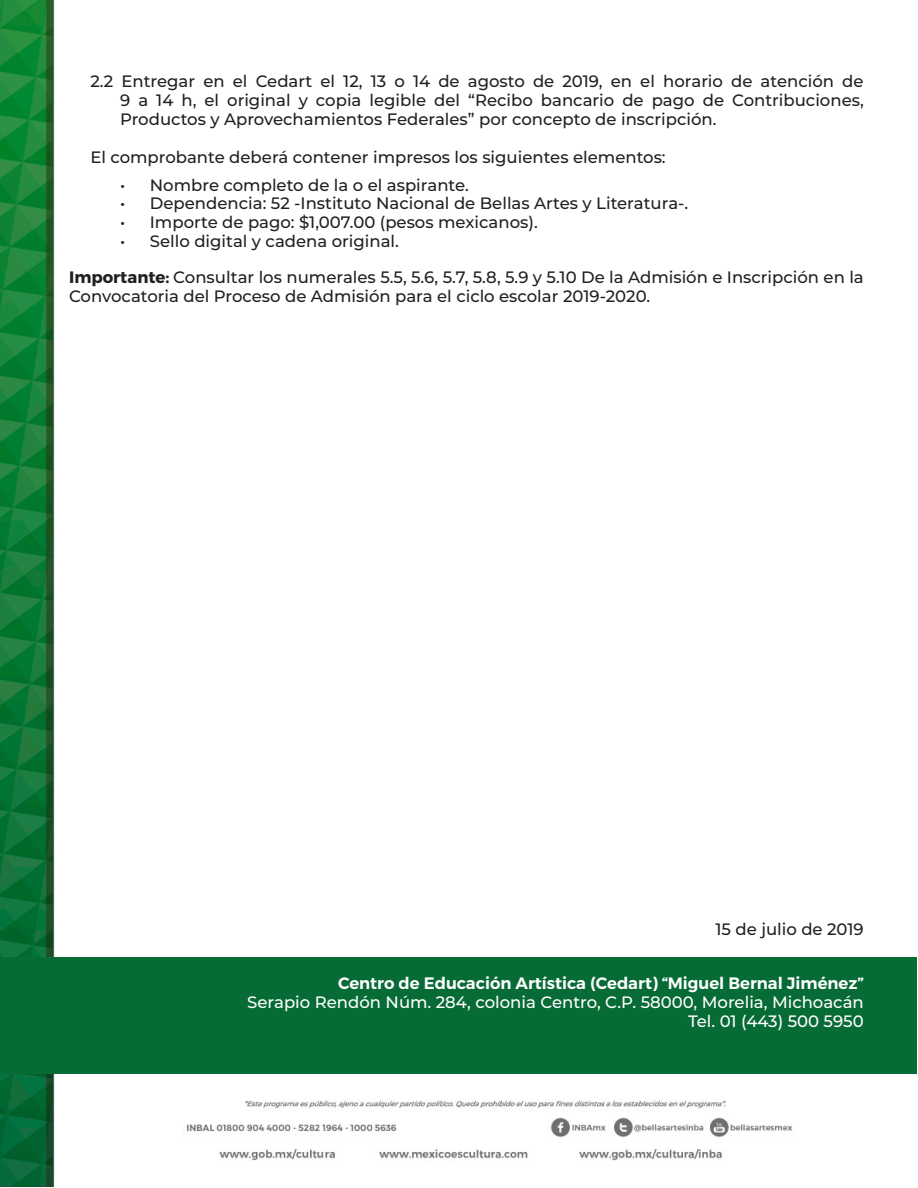
<style>
.page{position:relative;width:918px;height:1188px;background:#fff}
.page>*{position:absolute;margin:0;border:0;box-sizing:border-box;transform-origin:0 0}
.t1{font:500 16.5px/18.6px "Montserrat";color:#231f20;text-align:justify}
.t2{font:500 16.5px "Montserrat";color:#fff}
.t3{font:600 16.5px "Montserrat";color:#fff}
.s1{font-weight:700}
</style>
<div class="page">
<img style="left:0;top:0;width:917px;height:1188px">
<img style="left:96px;top:1078px;width:743px;height:103px">
<div style="left:0;top:958px;width:917px;height:116px;background:#076b35"></div>
<p class="t1" style="left:120px;top:72px;width:745px;text-indent:-30px">2.2 Entregar en el Cedart el 12, 13 o 14 de agosto de 2019, en el horario de atención de 9 a 14 h, el original y copia legible del “Recibo bancario de pago de Contribuciones, Productos y Aprovechamientos Federales” por concepto de inscripción.</p>
<p class="t1" style="left:90px;top:147px;width:577px">El comprobante deberá contener impresos los siguientes elementos:</p>
<p class="t1" style="left:120px;top:175px;width:350px">• Nombre completo de la o el aspirante.</p>
<p class="t1" style="left:120px;top:193px;width:570px">• Dependencia: 52 -Instituto Nacional de Bellas Artes y Literatura-.</p>
<p class="t1" style="left:120px;top:212px;width:419px">• Importe de pago: $1,007.00 (pesos mexicanos).</p>
<p class="t1" style="left:120px;top:231px;width:280px">• Sello digital y cadena original.</p>
<p class="t1" style="left:69px;top:267px;width:796px"><span class="s1">Importante:</span> Consultar los numerales 5.5, 5.6, 5.7, 5.8, 5.9 y 5.10 De la Admisión e Inscripción en la<br>Convocatoria del Proceso de Admisión para el ciclo escolar 2019-2020.</p>
<p class="t1" style="left:716px;top:919px;width:150px">15 de julio de 2019</p>
<p class="t3" style="left:338px;top:973px;width:527px">Centro de Educación Artística (Cedart) “Miguel Bernal Jiménez”</p>
<p class="t2" style="left:247px;top:991px;width:618px">Serapio Rendón Núm. 284, colonia Centro, C.P. 58000, Morelia, Michoacán</p>
<p class="t2" style="left:688px;top:1009px;width:177px">Tel. 01 (443) 500 5950</p>
</div>
